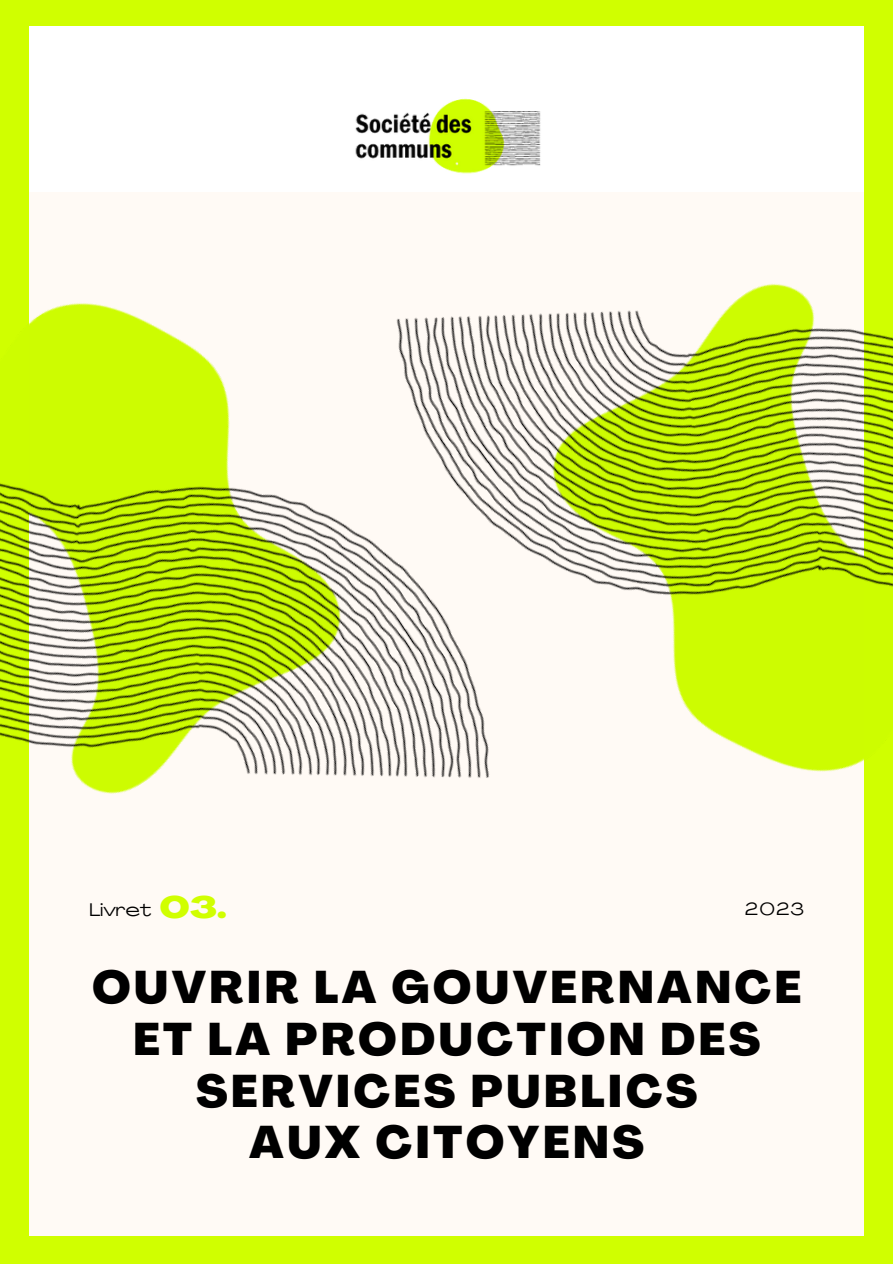
<style>
.page{position:relative;width:893px;height:1264px;background:#fff}
.page>*{position:absolute;margin:0;border:0;box-sizing:border-box;transform-origin:0 0}
.t1{font:800 45px/51.8px "Agrandir";letter-spacing:.07em;color:#000;text-align:center}
.t2{font:800 30.75px "Agrandir Grand";color:#d0ff00}
.t3{font:18px "Agrandir Grand";color:#000}
.t4{font:17.4px "Agrandir Grand";color:#000}
</style>
<div class="page">
<div style="left:0;top:0;width:892px;height:1263px;background:#d0ff00"></div>
<div style="left:29px;top:26px;width:835px;height:1210px;background:#fffaf5"></div>
<div style="left:29px;top:26px;width:835px;height:165px;background:#fff"></div>
<img style="left:0;top:303px;width:311px;height:491px">
<img style="left:311px;top:98px;width:581px;height:680px">
<p class="t3" style="left:89px;top:902px;width:64px">Livret</p>
<h2 class="t2" style="left:160px;top:894px;width:69px">03.</h2>
<p class="t4" style="left:745px;top:901px;width:60px">2023</p>
<p class="t1" style="left:92px;top:965px;width:710px">OUVRIR LA GOUVERNANCE<br>ET LA PRODUCTION DES<br>SERVICES PUBLICS<br>AUX CITOYENS</p>
</div>
